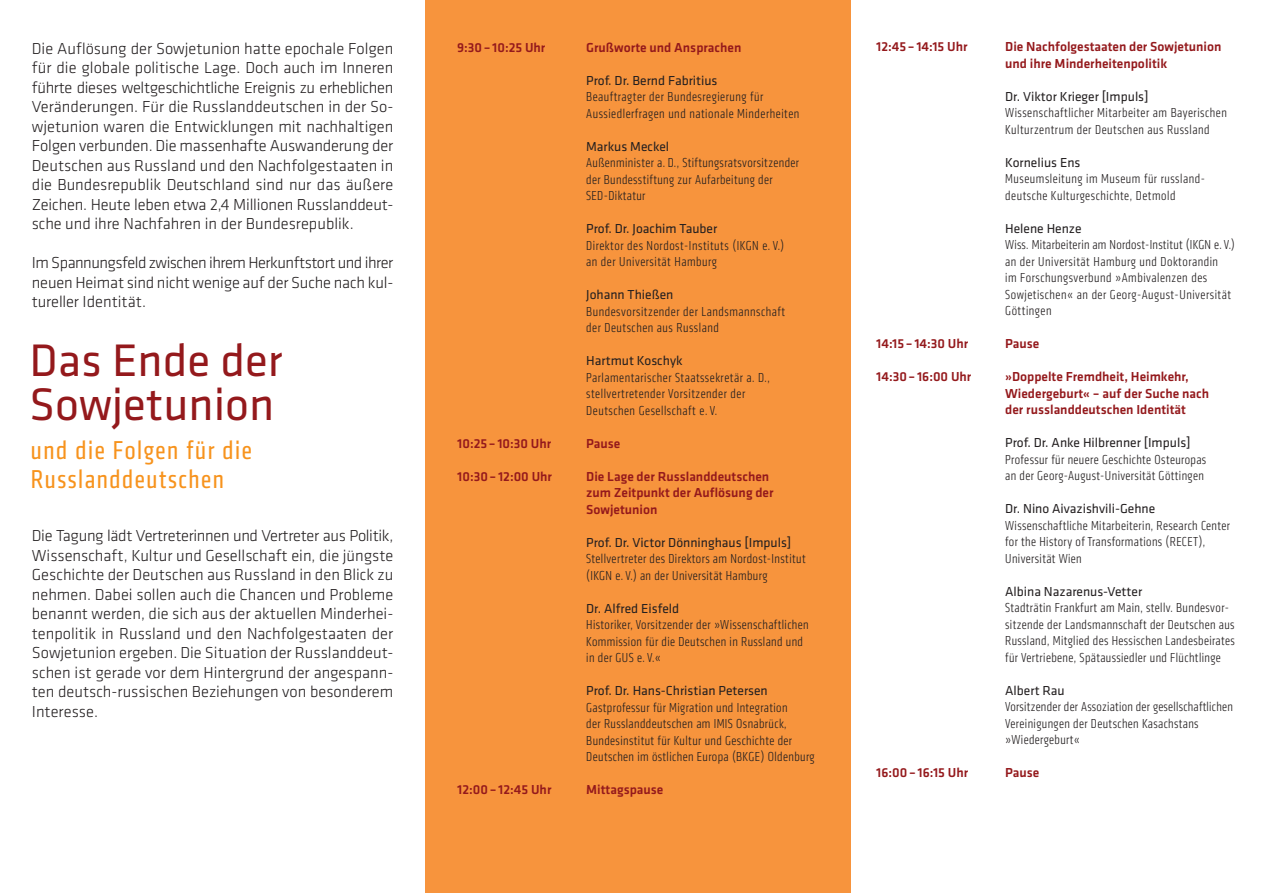
<style>
.page{position:relative;width:1263px;height:893px;background:#fff}
.page>*{position:absolute;margin:0;border:0;box-sizing:border-box;transform-origin:0 0}
.t1{font:47.25px/44.5px "Klavika";color:#94191c}
.t2{font:condensed 26.85px/28.3px "Klavika";letter-spacing:.06em;color:#f7931d}
.t3{font:300 16.5px/19.5px "Klavika";color:#231f20;text-align:justify}
.t4{font:300 condensed 13.5px/16.5px "Klavika";letter-spacing:.03em;color:#231f20}
.t5{font:500 13.5px/16.5px "Klavika";color:#94191c}
.t6{font:13.5px "Klavika";color:#231f20}
</style>
<div class="page">
<div style="left:425px;top:0;width:425px;height:893px;background:#f7943d"></div>
<p class="t3" style="left:32px;top:38px;width:363px">Die Auflösung der Sowjetunion hatte epochale Folgen für die globale politische Lage. Doch auch im Inneren führte dieses weltgeschichtliche Ereignis zu erheblichen Veränderungen. Für die Russlanddeutschen in der So&shy;wjetunion waren die Entwicklungen mit nachhaltigen Folgen verbunden. Die massenhafte Auswanderung der Deutschen aus Russland und den Nachfolgestaaten in die Bundesrepublik Deutschland sind nur das äußere Zeichen. Heute leben etwa 2,4 Millionen Russlanddeut&shy;sche und ihre Nachfahren in der Bundesrepublik.</p>
<p class="t3" style="left:32px;top:253px;width:363px">Im Spannungsfeld zwischen ihrem Herkunftstort und ihrer neuen Heimat sind nicht wenige auf der Suche nach kul&shy;tureller Identität.</p>
<h1 class="t1" style="left:30px;top:336px;width:254px">Das Ende der<br>Sowjetunion</h1>
<h2 class="t2" style="left:31px;top:436px;width:223px">und die Folgen für die<br>Russlanddeutschen</h2>
<p class="t3" style="left:32px;top:526px;width:363px">Die Tagung lädt Vertreterinnen und Vertreter aus Politik, Wissenschaft, Kultur und Gesellschaft ein, die jüngste Geschichte der Deutschen aus Russland in den Blick zu nehmen. Dabei sollen auch die Chancen und Probleme benannt werden, die sich aus der aktuellen Minderhei&shy;tenpolitik in Russland und den Nachfolgestaaten der Sowjetunion ergeben. Die Situation der Russlanddeut&shy;schen ist gerade vor dem Hintergrund der angespann&shy;ten deutsch-russischen Beziehungen von besonderem Interesse.</p>
<p class="t5" style="left:457px;top:39px;width:90px">9:30–10:25 Uhr</p>
<p class="t5" style="left:586px;top:39px;width:157px">Grußworte und Ansprachen</p>
<p class="t6" style="left:586px;top:71px;width:133px">Prof. Dr. Bernd Fabritius</p>
<p class="t4" style="left:586px;top:89px;width:215px">Beauftragter der Bundesregierung für<br>Aussiedlerfragen und nationale Minderheiten</p>
<p class="t6" style="left:586px;top:137px;width:85px">Markus Meckel</p>
<p class="t4" style="left:586px;top:155px;width:214px">Außenminister a. D., Stiftungsratsvorsitzender der Bundesstiftung zur Aufarbeitung der<br>SED-Diktatur</p>
<p class="t6" style="left:586px;top:220px;width:133px">Prof. Dr. Joachim Tauber</p>
<p class="t4" style="left:586px;top:237px;width:200px">Direktor des Nordost-Instituts (IKGN e. V.) an der Universität Hamburg</p>
<p class="t6" style="left:586px;top:286px;width:89px">Johann Thießen</p>
<p class="t4" style="left:586px;top:303px;width:200px">Bundesvorsitzender der Landsmannschaft der Deutschen aus Russland</p>
<p class="t6" style="left:586px;top:352px;width:98px">Hartmut Koschyk</p>
<p class="t4" style="left:586px;top:369px;width:185px">Parlamentarischer Staatssekretär a. D., stellvertretender Vorsitzender der<br>Deutschen Gesellschaft e. V.</p>
<p class="t5" style="left:457px;top:434px;width:96px">10:25–10:30 Uhr</p>
<p class="t5" style="left:586px;top:434px;width:36px">Pause</p>
<p class="t5" style="left:457px;top:467px;width:96px">10:30–12:00 Uhr</p>
<p class="t5" style="left:586px;top:467px;width:189px">Die Lage der Russlanddeutschen zum Zeitpunkt der Auflösung der<br>Sowjetunion</p>
<p class="t6" style="left:586px;top:533px;width:207px">Prof. Dr. Victor Dönninghaus [Impuls]</p>
<p class="t4" style="left:586px;top:550px;width:221px">Stellvertreter des Direktors am Nordost-Institut (IKGN e. V.) an der Universität Hamburg</p>
<p class="t6" style="left:586px;top:599px;width:95px">Dr. Alfred Eisfeld</p>
<p class="t4" style="left:586px;top:616px;width:224px">Historiker, Vorsitzender der »Wissenschaftlichen<br>Kommission für die Deutschen in Russland und in der GUS e. V.«</p>
<p class="t6" style="left:586px;top:682px;width:183px">Prof. Dr. Hans-Christian Petersen</p>
<p class="t4" style="left:586px;top:699px;width:230px">Gastprofessur für Migration und Integration<br>der Russlanddeutschen am IMIS Osnabrück, Bundesinstitut für Kultur und Geschichte der Deutschen im östlichen Europa (BKGE) Oldenburg</p>
<p class="t5" style="left:457px;top:781px;width:96px">12:00– 12:45 Uhr</p>
<p class="t5" style="left:586px;top:781px;width:79px">Mittagspause</p>
<p class="t5" style="left:876px;top:38px;width:93px">12:45–14:15 Uhr</p>
<p class="t5" style="left:1005px;top:38px;width:218px">Die Nachfolgestaaten der Sowjetunion und ihre Minderheitenpolitik</p>
<p class="t6" style="left:1005px;top:88px;width:145px">Dr. Viktor Krieger [Impuls]</p>
<p class="t4" style="left:1005px;top:105px;width:223px">Wissenschaftlicher Mitarbeiter am Bayerischen<br>Kulturzentrum der Deutschen aus Russland</p>
<p class="t6" style="left:1005px;top:154px;width:77px">Kornelius Ens</p>
<p class="t4" style="left:1005px;top:171px;width:201px">Museumsleitung im Museum für russland&shy;deutsche Kulturgeschichte, Detmold</p>
<p class="t6" style="left:1005px;top:220px;width:78px">Helene Henze</p>
<p class="t4" style="left:1005px;top:237px;width:231px">Wiss. Mitarbeiterin am Nordost-Institut (IKGN e. V.) an der Universität Hamburg und Doktorandin<br>im Forschungsverbund »Ambivalenzen des Sowjetischen« an der Georg-August-Universität Göttingen</p>
<p class="t5" style="left:876px;top:335px;width:94px">14:15–14:30 Uhr</p>
<p class="t5" style="left:1005px;top:335px;width:36px">Pause</p>
<p class="t5" style="left:876px;top:368px;width:97px">14:30–16:00 Uhr</p>
<p class="t5" style="left:1005px;top:368px;width:205px">»Doppelte Fremdheit, Heimkehr,<br>Wiedergeburt« – auf der Suche nach der russlanddeutschen Identität</p>
<p class="t6" style="left:1005px;top:434px;width:187px">Prof. Dr. Anke Hilbrenner [Impuls]</p>
<p class="t4" style="left:1005px;top:451px;width:203px">Professur für neuere Geschichte Osteuropas an der Georg-August-Universität Göttingen</p>
<p class="t6" style="left:1005px;top:500px;width:152px">Dr. Nino Aivazishvili-Gehne</p>
<p class="t4" style="left:1005px;top:517px;width:226px">Wissenschaftliche Mitarbeiterin, Research Center for the History of Transformations (RECET),<br>Universität Wien</p>
<p class="t6" style="left:1005px;top:583px;width:138px">Albina Nazarenus-Vetter</p>
<p class="t4" style="left:1005px;top:600px;width:231px">Stadträtin Frankfurt am Main, stellv. Bundesvor&shy;sitzende der Landsmannschaft der Deutschen aus Russland, Mitglied des Hessischen Landesbeirates für Vertriebene, Spätaussiedler und Flüchtlinge</p>
<p class="t6" style="left:1005px;top:682px;width:61px">Albert Rau</p>
<p class="t4" style="left:1005px;top:699px;width:229px">Vorsitzender der Assoziation der gesellschaftlichen<br>Vereinigungen der Deutschen Kasachstans »Wiedergeburt«</p>
<p class="t5" style="left:876px;top:764px;width:94px">16:00–16:15 Uhr</p>
<p class="t5" style="left:1005px;top:764px;width:36px">Pause</p>
</div>
